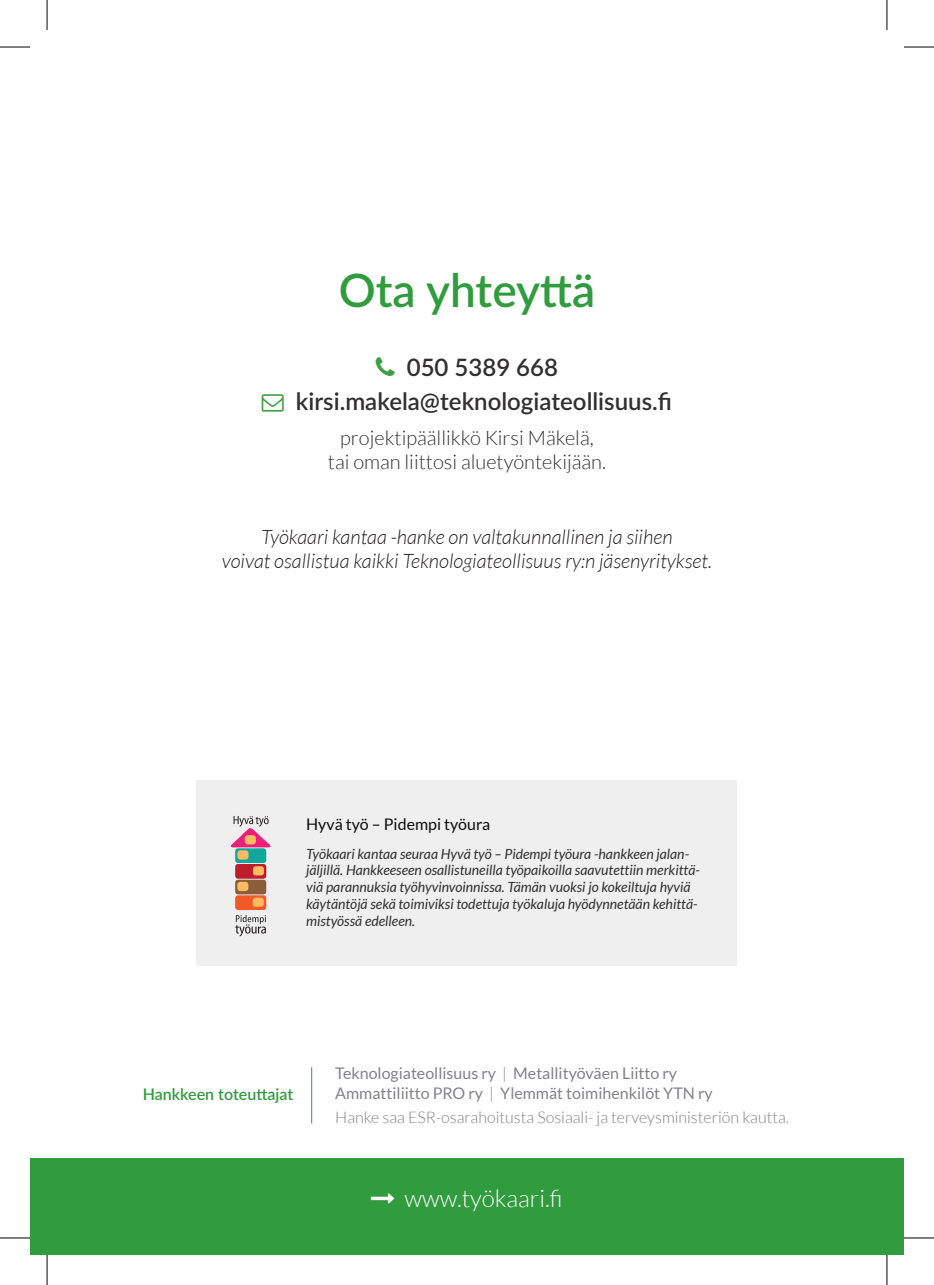
<style>
.page{position:relative;width:934px;height:1285px;background:#fff}
.page>*{position:absolute;margin:0;border:0;box-sizing:border-box;transform-origin:0 0}
.t1{font:600 46px "Lato";color:#309c3e}
.t2{font:600 24px/34.4px "Lato";color:#312f30;text-align:center}
.t3{font:300 24px "Lato";color:#fff}
.t4{font:italic 300 20px/24px "Lato";color:#231f20;text-align:center}
.t5{font:300 20px/24px "Lato";color:#312f30;text-align:center}
.t6{font:16px/19.2px "Lato";color:#808285}
.t7{font:300 16px "Lato";color:#808285}
.t8{font:16px "Lato";color:#0d0d0d}
.t9{font:600 16px "Lato";color:#309c3e}
.t10{font:italic 14px/16.8px "Lato";color:#312f30}
.s1{font-weight:300}
</style>
<div class="page">
<div style="left:30px;top:1158px;width:873px;height:97px;background:#309c3e"></div>
<div style="left:196px;top:780px;width:541px;height:186px;background:#efeff0"></div>
<svg style="left:231px;top:816px;width:40px;height:31px"></svg>
<svg style="left:235px;top:915px;width:31px;height:21px"></svg>
<div style="left:235px;top:895px;width:31px;height:15px;background:#f15929;border-radius:3px"></div>
<div style="left:235px;top:879px;width:31px;height:15px;background:#8a5d3b;border-radius:3px"></div>
<div style="left:235px;top:864px;width:31px;height:14px;background:#be1d2c;border-radius:3px"></div>
<div style="left:235px;top:848px;width:31px;height:15px;background:#12a79d;border-radius:3px"></div>
<div style="left:237px;top:850px;width:11px;height:9px;background:#fcba61;border-radius:3px"></div>
<div style="left:245px;top:835px;width:11px;height:9px;background:#fcba61;border-radius:3px"></div>
<div style="left:253px;top:866px;width:11px;height:9px;background:#fcba61;border-radius:3px"></div>
<div style="left:237px;top:882px;width:11px;height:9px;background:#fcba61;border-radius:3px"></div>
<div style="left:252px;top:897px;width:12px;height:10px;background:#fcba61;border-radius:3px"></div>
<hr style="left:311px;top:1067px;width:1px;height:56px;background:#309c3e">
<hr style="left:0;top:47px;width:30px;height:1px;background:#000">
<hr style="left:903px;top:47px;width:30px;height:1px;background:#000">
<hr style="left:0;top:1237px;width:30px;height:1px;background:#000">
<hr style="left:903px;top:1237px;width:30px;height:1px;background:#000">
<hr style="left:47px;top:0;width:1px;height:30px;background:#000">
<hr style="left:47px;top:1255px;width:1px;height:30px;background:#000">
<hr style="left:886px;top:0;width:1px;height:30px;background:#000">
<hr style="left:886px;top:1255px;width:1px;height:30px;background:#000">
<h1 class="t1" style="left:338px;top:257px;width:258px">Ota yhteyttä</h1>
<h2 class="t2" style="left:296px;top:349px;width:377px">050 5389 668 kirsi.makela@teknologiateollisuus.fi</h2>
<h3 class="t5" style="left:328px;top:426px;width:279px">projektipäällikkö Kirsi Mäkelä, tai oman liittosi aluetyöntekijään.</h3>
<h3 class="t4" style="left:222px;top:526px;width:491px">Työkaari kantaa -hanke on valtakunnallinen ja siihen<br>voivat osallistua kaikki Teknologiateollisuus ry:n jäsenyritykset.</h3>
<p class="t8" style="left:306px;top:815px;width:185px">Hyvä työ – Pidempi työura</p>
<p class="t10" style="left:306px;top:845px;width:395px">Työkaari kantaa seuraa Hyvä työ – Pidempi työura -hankkeen jalan&shy;jäljillä. Hankkeeseen osallistuneilla työpaikoilla saavutettiin merkittä&shy;viä parannuksia työhyvinvoinnissa. Tämän vuoksi jo kokeiltuja hyviä käytäntöjä sekä toimiviksi todettuja työkaluja hyödynnetään kehittä&shy;mistyössä edelleen.</p>
<p class="t9" style="left:143px;top:1082px;width:152px">Hankkeen toteuttajat</p>
<p class="t6" style="left:335px;top:1063px;width:379px">Teknologiateollisuus ry <span class="s1">|</span> Metallityöväen Liitto ry<br>Ammattiliitto PRO ry <span class="s1">|</span> Ylemmät toimihenkilöt YTN ry</p>
<p class="t7" style="left:335px;top:1109px;width:455px">Hanke saa ESR-osarahoitusta Sosiaali- ja terveysministeriön kautta.</p>
<h2 class="t3" style="left:404px;top:1185px;width:160px">www.työkaari.fi</h2>
</div>
